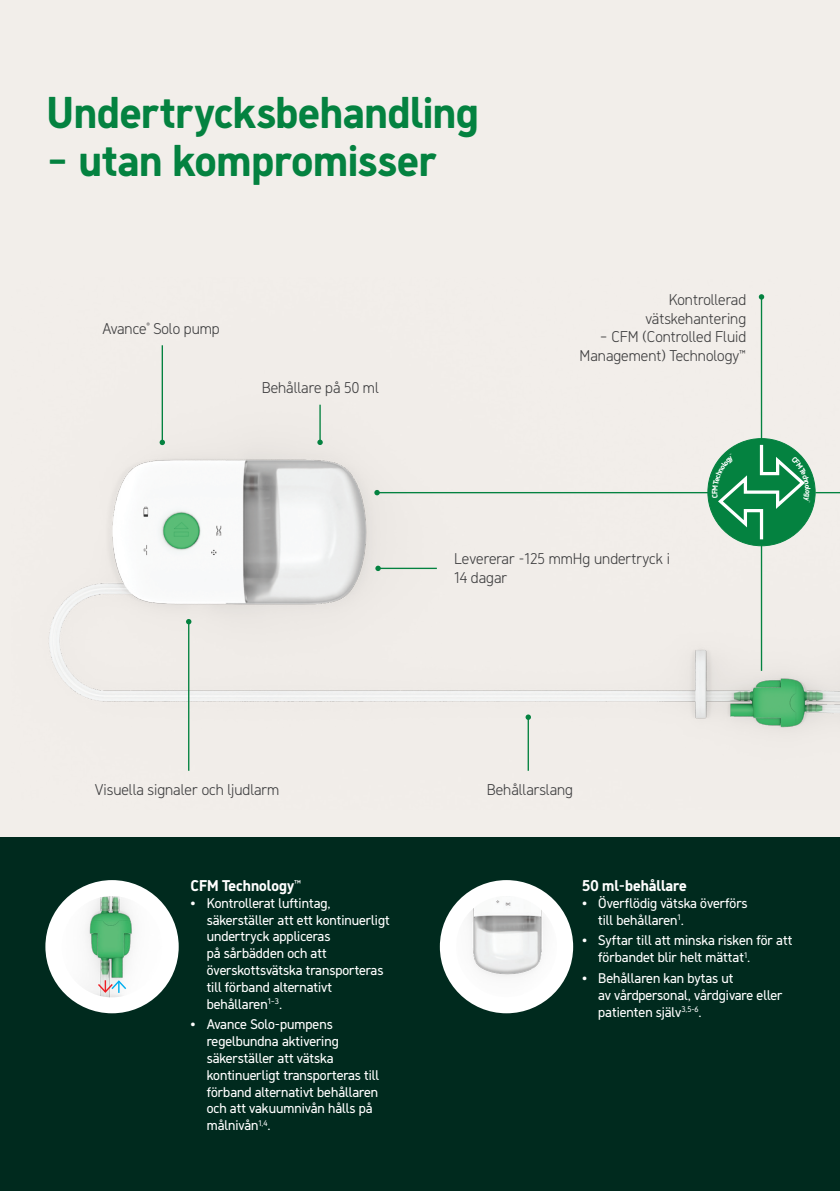
<style>
.page{position:relative;width:840px;height:1191px;background:#fff}
.page>*{position:absolute;margin:0;border:0;box-sizing:border-box;transform-origin:0 0}
.t1{font:700 44.4px "Molnlycke Sans";letter-spacing:-.005em;color:#048240}
.t2{font:300 15.6px/18.6px "Molnlycke Sans";color:#3e3e3f;text-align:right}
.t3{font:700 15.6px "Molnlycke Sans";color:#fff}
.t4{font:14px/16.8px "Molnlycke Sans";color:#fff}
</style>
<div class="page">
<div style="left:0;top:0;width:839px;height:916px;background:#f2eeea"></div>
<img style="left:48px;top:294px;width:791px;height:477px">
<div style="left:0;top:837px;width:839px;height:354px;background:#002a1e"></div>
<hr style="left:760px;top:297px;width:1px;height:374px;background:#048240">
<svg style="left:758px;top:294px;width:5px;height:5px"></svg>
<hr style="left:377px;top:492px;width:354px;height:1px;background:#048240">
<svg style="left:374px;top:490px;width:5px;height:5px"></svg>
<hr style="left:319px;top:405px;width:1px;height:37px;background:#048240">
<svg style="left:317px;top:439px;width:5px;height:6px"></svg>
<hr style="left:378px;top:567px;width:58px;height:2px;background:#048240">
<svg style="left:375px;top:565px;width:5px;height:6px"></svg>
<hr style="left:188px;top:621px;width:1px;height:150px;background:#048240">
<svg style="left:186px;top:619px;width:5px;height:5px"></svg>
<hr style="left:527px;top:717px;width:1px;height:54px;background:#048240">
<svg style="left:525px;top:714px;width:5px;height:6px"></svg>
<hr style="left:161px;top:345px;width:2px;height:97px;background:#048240">
<svg style="left:159px;top:440px;width:6px;height:5px"></svg>
<div style="left:439px;top:880px;width:134px;height:133px;background:#fff;border-radius:50%"></div>
<img style="left:455px;top:896px;width:102px;height:101px;border-radius:51px">
<div style="left:45px;top:880px;width:134px;height:133px;background:#fff;border-radius:50%"></div>
<img style="left:61px;top:896px;width:102px;height:101px;border-radius:51px">
<svg style="left:96px;top:979px;width:32px;height:15px"></svg>
<svg style="left:711px;top:441px;width:128px;height:101px"></svg>
<h1 class="t1" style="left:46px;top:86px;width:433px">Undertrycksbehandling</h1>
<h1 class="t1" style="left:46px;top:134px;width:392px">– utan kompromisser</h1>
<p class="t2" style="left:102px;top:319px;width:119px">Avance<sup>®</sup> Solo pump</p>
<p class="t2" style="left:261px;top:378px;width:118px">Behållare på 50 ml</p>
<p class="t2" style="left:645px;top:290px;width:102px">Kontrollerad vätskehantering</p>
<p class="t2" style="left:579px;top:327px;width:168px">– CFM (Controlled Fluid<br>Management) Technology™</p>
<p class="t2" style="left:454px;top:549px;width:217px;text-align:left">Levererar -125 mmHg undertryck i<br>14 dagar</p>
<p class="t2" style="left:95px;top:780px;width:186px">Visuella signaler och ljudlarm</p>
<p class="t3" style="left:190px;top:876px;width:112px">CFM Technology™</p>
<p class="t4" style="left:206px;top:894px;width:184px;text-indent:-16px">• Kontrollerat luftintag, säkerställer att ett kontinuerligt undertryck appliceras<br>på sårbädden och att överskottsvätska transporteras till förband alternativt behållaren<sup>1–3</sup>.</p>
<p class="t4" style="left:206px;top:1016px;width:174px;text-indent:-16px">• Avance Solo-pumpens regelbundna aktivering säkerställer att vätska kontinuerligt transporteras till förband alternativt behållaren och att vakuumnivån hålls på målnivån<sup>1,4</sup>.</p>
<p class="t2" style="left:486px;top:780px;width:88px">Behållarslang</p>
<p class="t3" style="left:582px;top:876px;width:106px">50 ml-behållare</p>
<p class="t4" style="left:598px;top:894px;width:151px;text-indent:-16px">• Överflödig vätska överförs till behållaren<sup>1</sup>.</p>
<p class="t4" style="left:598px;top:932px;width:195px;text-indent:-16px">• Syftar till att minska risken för att förbandet blir helt mättat<sup>1</sup>.</p>
<p class="t4" style="left:598px;top:969px;width:186px;text-indent:-16px">• Behållaren kan bytas ut<br>av vårdpersonal, vårdgivare eller patienten själv<sup>3,5-6</sup>.</p>
</div>
